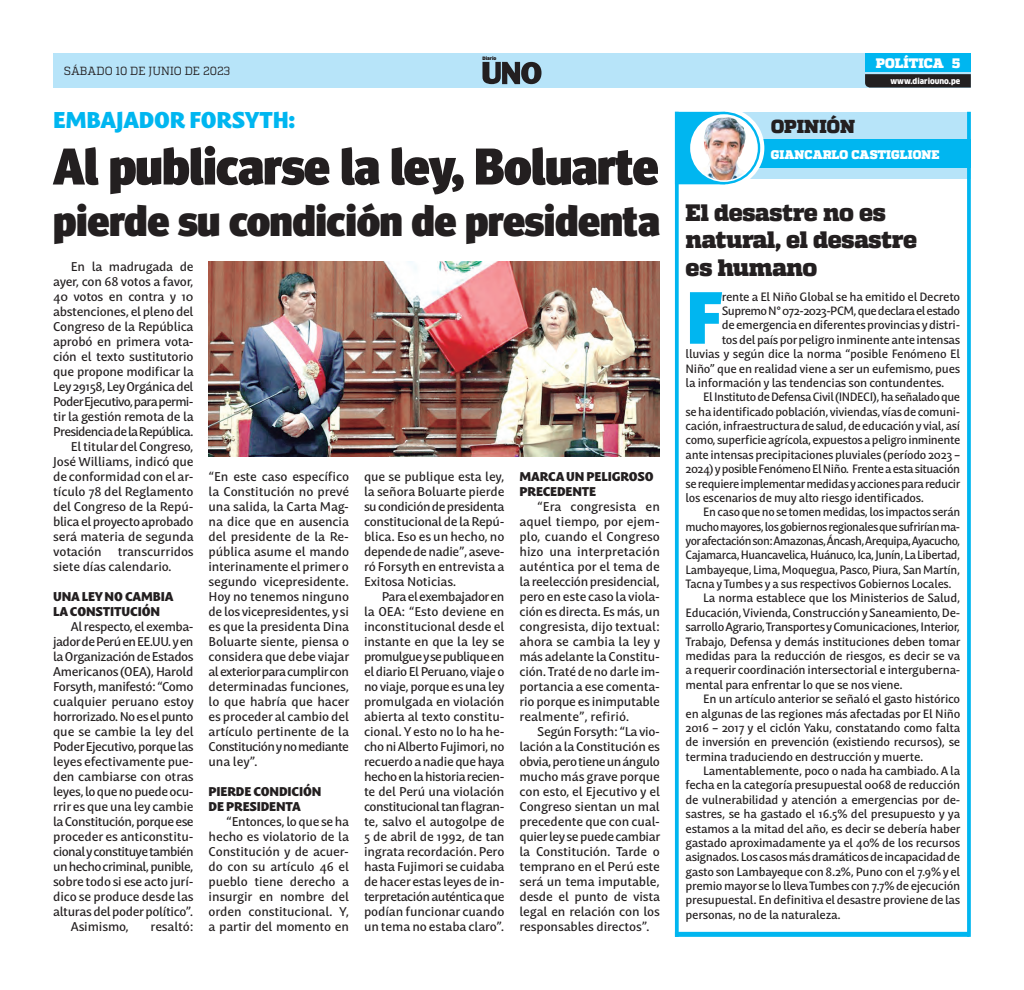
<style>
.page{position:relative;width:1024px;height:990px;background:#fff}
.page>*{position:absolute;margin:0;border:0;box-sizing:border-box;transform-origin:0 0}
.TEXTO_NOTA{font:900 72.62px "Mastro Sans";color:#00b6f0}
.TITULAR{font:900 51.62px "Meta Head OT";letter-spacing:-.015em;color:#231f20}
.TITULAR-2{font:900 43.25px "Meta Head OT";letter-spacing:-.01em;color:#231f20}
.t1{font:900 23.75px/27.5px "Quadon";letter-spacing:-.025em;color:#231f20}
.t2{font:900 22.5px "Mastro Sans";letter-spacing:-.01em;color:#00b6f0}
.t3{font:900 18.88px "Quadon";letter-spacing:.005em;color:#231f20}
.t4{font:900 13.75px "Quadon";letter-spacing:.01em;color:#fff}
.TEXTO_NOTA-2{font:500 12.5px/15px "Mastro Sans";letter-spacing:-.01em;color:#231f20;text-align:justify}
.TEXTO_NOTA-3{font:900 12.5px/15px "Mastro Sans";letter-spacing:-.01em;color:#231f20}
.t5{font:900 12.5px "Quadon";letter-spacing:.005em;color:#fff}
.TEXTO_NOTA-4{font:500 11.88px/14.4px "Mastro Sans";letter-spacing:-.02em;color:#231f20;text-align:justify}
.TEXTO_NOTA-5{font:500 11.88px/14.4px "Mastro Sans";letter-spacing:-.02em;color:#231f20;text-align:justify;scale:.95 1}
.TEXTO_NOTA-6{font:500 11.88px "Mastro Sans";letter-spacing:-.045em;color:#231f20}
.t6{font:11.75px "Quadon";color:#231f20;scale:.95 1}
.t7{font:900 7.88px "Clan Pro";color:#fff;scale:.95 1}
.t8{font:900 4.62px "Clan Pro";letter-spacing:-.01em;color:#231f20}
</style>
<div class="page">
<div style="left:675px;top:112px;width:296px;height:27px;background:#b7e4f9"></div>
<div style="left:723px;top:168px;width:248px;height:11px;background:#b7e4f9"></div>
<div style="left:723px;top:139px;width:248px;height:29px;background:#00b6f0"></div>
<svg style="left:683px;top:108px;width:81px;height:80px"></svg>
<svg style="left:678px;top:112px;width:47px;height:72px"></svg>
<div style="left:688px;top:112px;width:72px;height:72px;border:2px solid #00b6f0;border-radius:50%"></div>
<div style="left:675px;top:932px;width:294px;height:5px;background:#00b6f0"></div>
<hr style="left:675px;top:112px;width:3px;height:825px;background:#00b6f0">
<svg style="left:967px;top:112px;width:4px;height:825px;background:#0ebaf0"></svg>
<div style="left:53px;top:53px;width:918px;height:35px;background:#b7e4f9"></div>
<div style="left:865px;top:53px;width:106px;height:19px;background:#00b6f0"></div>
<svg style="left:865px;top:74px;width:106px;height:14px"></svg>
<svg style="left:482px;top:62px;width:59px;height:22px"></svg>
<img style="left:209px;top:262px;width:451px;height:195px">
<img style="left:691px;top:116px;width:64px;height:64px">
<p class="t6" style="left:64px;top:64px;width:177px">SÁBADO 10 DE JUNIO DE 2023</p>
<p class="t2" style="left:53px;top:102px;width:244px">EMBAJADOR FORSYTH:</p>
<p class="t8" style="left:482px;top:56px;width:15px">Diario</p>
<p class="TITULAR" style="left:53px;top:136px;width:607px">Al publicarse la ley, Boluarte</p>
<p class="TITULAR-2" style="left:53px;top:195px;width:608px">pierde su condición de presidenta</p>
<p class="TEXTO_NOTA-2" style="left:53px;top:258px;width:142px;text-indent:18px">En la madrugada de ayer, con 68 votos a favor, 40 votos en contra y 10 abstenciones, el pleno del Congreso de la República aprobó en primera vota&shy;ción el texto sustitutorio que propone modificar la Ley 29158, Ley Orgánica del Poder Ejecutivo, para permi&shy;tir la gestión remota de la Presidencia de la República.</p>
<p class="TEXTO_NOTA-2" style="left:53px;top:438px;width:142px;text-indent:18px">El titular del Congreso, José Williams, indicó que de conformidad con el ar&shy;tículo 78 del Reglamento del Congreso de la Repú&shy;blica el proyecto aprobado será materia de segunda votación</p>
<p class="TEXTO_NOTA-2" style="left:209px;top:468px;width:142px">“En este caso específico la Constitución no prevé una salida, la Carta Mag&shy;na dice que en ausencia del presidente de la Re&shy;pública asume el mando interinamente el primer o segundo vicepresidente.<br>Hoy no tenemos ninguno de los vicepresidentes, y si es que la presidenta Dina Boluarte siente, piensa o considera que debe viajar al exterior para cumplir con determinadas funciones, lo que habría que hacer es proceder al cambio del artículo pertinente de la Constitución y no mediante una ley”.</p>
<p class="TEXTO_NOTA-3" style="left:209px;top:783px;width:114px">PIERDE CONDICIÓN</p>
<p class="TEXTO_NOTA-3" style="left:209px;top:798px;width:94px">DE PRESIDENTA</p>
<p class="TEXTO_NOTA-2" style="left:209px;top:813px;width:142px;text-indent:18px">“Entonces, lo que se ha hecho es violatorio de la Constitución y de acuer&shy;do con su artículo 46 el pueblo tiene derecho a insurgir en nombre del orden constitucional. Y, a partir del momento en</p>
<p class="TEXTO_NOTA-2" style="left:364px;top:468px;width:142px">que se publique esta ley, la señora Boluarte pierde su condición de presidenta constitucional de la Repú&shy;blica. Eso es un hecho, no depende de nadie”, aseve&shy;ró Forsyth en entrevista a Exitosa Noticias.</p>
<p class="TEXTO_NOTA-2" style="left:364px;top:588px;width:142px;text-indent:18px">Para el exembajador en la OEA: “Esto deviene en inconstitucional desde el instante en que la ley se promulgue y se publique en el diario El Peruano, viaje o no viaje, porque es una ley promulgada en violación abierta al texto constitu&shy;cional. Y esto no lo ha he&shy;cho ni Alberto Fujimori, no recuerdo a nadie que haya hecho en la historia recien&shy;te del Perú una violación constitucional tan flagran&shy;te, salvo el autogolpe de 5 de abril de 1992, de tan ingrata recordación. Pero hasta Fujimori se cuidaba de hacer estas leyes de in&shy;terpretación auténtica que podían funcionar cuando un tema no estaba claro”.</p>
<p class="TEXTO_NOTA-3" style="left:519px;top:468px;width:136px">MARCA UN PELIGROSO<br>PRECEDENTE</p>
<p class="TEXTO_NOTA-2" style="left:519px;top:498px;width:142px;text-indent:18px">“Era congresista en aquel tiempo, por ejem&shy;plo, cuando el Congreso hizo una interpretación auténtica por el tema de la reelección presidencial, pero en este caso la viola&shy;ción es directa. Es más, un congresista, dijo textual: ahora se cambia la ley y más adelante la Constitu&shy;ción. Traté de no darle im&shy;portancia a ese comenta&shy;rio porque es inimputable realmente”, refirió.</p>
<p class="TEXTO_NOTA-2" style="left:519px;top:723px;width:142px;text-indent:18px">Según Forsyth: “La vio&shy;lación a la Constitución es obvia, pero tiene un ángulo mucho más grave porque con esto, el Ejecutivo y el Congreso sientan un mal precedente que con cual&shy;quier ley se puede cambiar la Constitución. Tarde o temprano en el Perú este será un tema imputable, desde el punto de vista legal en relación con los responsables directos”.</p>
<p class="TEXTO_NOTA-2" style="left:53px;top:543px;width:142px;text-indent:64px">transcurridos siete días calendario.</p>
<p class="TEXTO_NOTA-3" style="left:53px;top:588px;width:122px">UNA LEY NO CAMBIA</p>
<p class="TEXTO_NOTA-3" style="left:53px;top:603px;width:108px">LA CONSTITUCIÓN</p>
<p class="TEXTO_NOTA-2" style="left:53px;top:618px;width:142px;text-indent:18px">Al respecto, el exemba&shy;jador de Perú en EE.UU. y en la Organización de Estados Americanos (OEA), Harold Forsyth, manifestó: “Como cualquier peruano estoy horrorizado. No es el punto que se cambie la ley del Poder Ejecutivo, porque las leyes efectivamente pue&shy;den cambiarse con otras leyes, lo que no puede ocu&shy;rrir es que una ley cambie la Constitución, porque ese proceder es anticonstitu&shy;cional y constituye también un hecho criminal, punible, sobre todo si ese acto jurí&shy;dico se produce desde las alturas del poder político”.</p>
<p class="TEXTO_NOTA-2" style="left:71px;top:918px;width:60px">Asimismo,</p>
<p class="TEXTO_NOTA-2" style="left:151px;top:918px;width:44px">resaltó:</p>
<p class="t3" style="left:771px;top:115px;width:86px">OPINIÓN</p>
<p class="t4" style="left:875px;top:55px;width:70px">POLÍTICA</p>
<p class="t4" style="left:952px;top:55px;width:10px">5</p>
<p class="t7" style="left:890px;top:76px;width:75px">www.diariouno.pe</p>
<p class="t5" style="left:771px;top:147px;width:170px">GIANCARLO CASTIGLIONE</p>
<p class="t1" style="left:685px;top:199px;width:233px">El desastre no es natural, el desastre</p>
<p class="t1" style="left:685px;top:254px;width:133px">es humano</p>
<p class="TEXTO_NOTA" style="left:685px;top:257px;width:39px">F</p>
<p class="TEXTO_NOTA-4" style="left:722px;top:288px;width:240px">rente a El Niño Global se ha emitido el Decreto</p>
<p class="TEXTO_NOTA-6" style="left:722px;top:302px;width:240px">Supremo N° 072-2023-PCM, que declara el estado</p>
<p class="TEXTO_NOTA-4" style="left:722px;top:317px;width:240px">de emergencia en diferentes provincias y distri-</p>
<p class="TEXTO_NOTA-4" style="left:722px;top:332px;width:240px">tos del país por peligro inminente ante intensas</p>
<p class="TEXTO_NOTA-4" style="left:685px;top:346px;width:276px">lluvias y según dice la norma “posible Fenómeno El</p>
<p class="TEXTO_NOTA-4" style="left:685px;top:360px;width:276px">Niño” que en realidad viene a ser un eufemismo, pues</p>
<p class="TEXTO_NOTA-4" style="left:685px;top:375px;width:260px">la información y las tendencias son contundentes.</p>
<p class="TEXTO_NOTA-4" style="left:685px;top:389px;width:276px;text-indent:18px">El Instituto de Defensa Civil (INDECI), ha señalado que se ha identificado población, viviendas, vías de comuni&shy;cación, infraestructura de salud, de educación y vial, así como, superficie agrícola, expuestos a peligro inminente ante intensas precipitaciones pluviales (período 2023 – 2024) y posible Fenómeno El Niño. Frente a esta situación se requiere implementar medidas y acciones para reducir los escenarios de muy alto riesgo identificados.</p>
<p class="TEXTO_NOTA-5" style="left:685px;top:504px;width:291px;text-indent:18px">En caso que no se tomen medidas, los impactos serán mucho mayores, los gobiernos regionales que sufrirían ma&shy;yor afectación son: Amazonas, Áncash, Arequipa, Ayacucho, Cajamarca, Huancavelica, Huánuco, Ica, Junín, La Libertad, Lambayeque, Lima, Moquegua, Pasco, Piura, San Martín, Tacna y Tumbes y a sus respectivos Gobiernos Locales.</p>
<p class="TEXTO_NOTA-4" style="left:685px;top:590px;width:277px;text-indent:18px">La norma establece que los Ministerios de Salud, Educación, Vivienda, Construcción y Saneamiento, De&shy;sarrollo Agrario, Transportes y Comunicaciones, Interior, Trabajo, Defensa y demás instituciones deben tomar medidas para la reducción de riesgos, es decir se va a requerir coordinación intersectorial e interguberna&shy;mental para enfrentar lo que se nos viene.</p>
<p class="TEXTO_NOTA-4" style="left:685px;top:691px;width:276px;text-indent:18px">En un artículo anterior se señaló el gasto histórico en algunas de las regiones más afectadas por El Niño 2016 – 2017 y el ciclón Yaku, constatando como falta de inversión en prevención (existiendo recursos), se termina traduciendo en destrucción y muerte.</p>
<p class="TEXTO_NOTA-4" style="left:685px;top:763px;width:276px;text-indent:18px">Lamentablemente, poco o nada ha cambiado. A la fecha en la categoría presupuestal 0068 de reducción de vulnerabilidad y atención a emergencias por de&shy;sastres, se ha gastado el 16.5% del presupuesto y ya estamos a la mitad del año, es decir se debería haber gastado aproximadamente ya el 40% de los recursos asignados. Los casos más dramáticos de incapacidad de gasto son Lambayeque con 8.2%, Puno con el 7.9% y el premio mayor se lo lleva Tumbes con 7.7% de ejecución presupuestal. En definitiva el desastre proviene de las personas, no de la naturaleza.</p>
</div>
